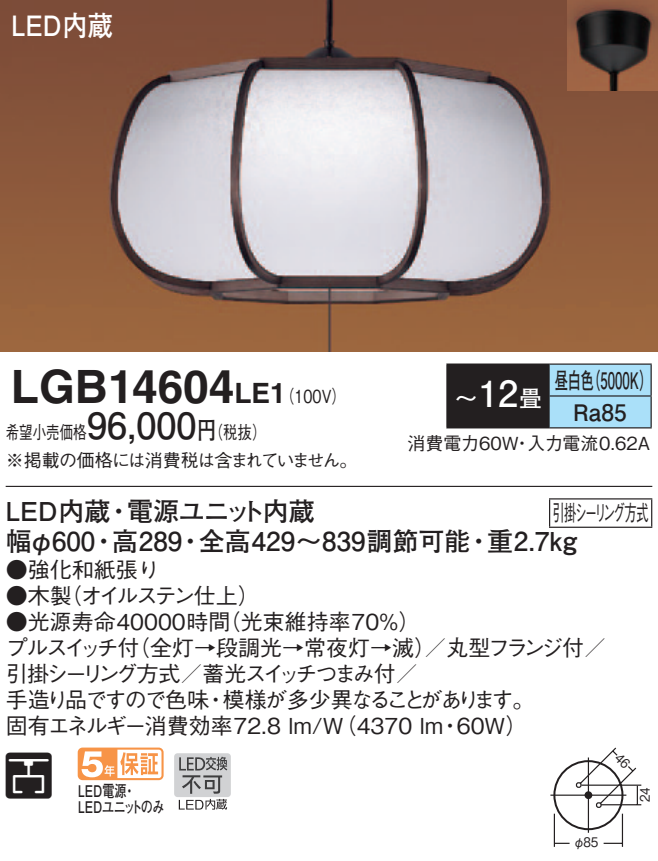
<style>
.page{position:relative;width:658px;height:861px;background:#fff}
.page>*{position:absolute;margin:0;border:0;box-sizing:border-box;transform-origin:0 0}
.t1{font:700 46px "Helvetica LT Std";color:#231f20}
.t2{font:46px "Ford Residence 5";color:#231f20}
.t3{font:700 36px "Futo Go B101 Pro";color:#231f20}
.t4{font:700 36px "Futo Go B101 Pro";color:#fff}
.t5{font:700 28px "Futo Go B101 Pro";color:#fff;scale:.9 1}
.t6{font:700 28px "Helvetica LT Std";color:#231f20}
.t7{font:700 26px "Futo Go B101 Pro";color:#231f20}
.t8{font:700 26px "Futo Go B101 Pro";letter-spacing:-.05em;color:#231f20}
.t9{font:700 22.8px "Futo Go B101 Pro";color:#231f20;scale:.58 1}
.t10{font:700 22.8px "Futo Go B101 Pro";color:#231f20}
.t11{font:700 22.8px "Futo Go B101 Pro";color:#fff}
.t12{font:500 22px/26px "Gothic BBB Pro";color:#231f20}
.t13{font:500 22px "Gothic BBB Pro";letter-spacing:-.145em;color:#231f20}
.t14{font:500 22px "Gothic BBB Pro";letter-spacing:-.055em;color:#231f20}
.t15{font:500 22px "Gothic BBB Pro";letter-spacing:-.14em;color:#231f20}
.t16{font:500 22px "Gothic BBB Pro";letter-spacing:-.15em;color:#231f20}
.t17{font:500 22px "Gothic BBB Pro";letter-spacing:-.075em;color:#231f20}
.t18{font:500 22px "Gothic BBB Pro";letter-spacing:-.14em;color:#231f20;scale:.55 1}
.t19{font:500 18px/28px "Gothic BBB Pro";letter-spacing:-.04em;color:#231f20;scale:.75 1}
.t20{font:500 18px "Gothic BBB Pro";color:#231f20}
.t21{font:500 18px "Gothic BBB Pro";color:#231f20;scale:.8 1}
.t22{font:700 16px/16px "Futo Go B101 Pro";letter-spacing:-.005em;color:#231f20;scale:.75 1}
.t23{font:500 13.2px "Gothic BBB Pro";color:#231f20;scale:.9 1}
.s1{font-family:"Futo Go B101 Pro";font-weight:700;font-size:24px}
.s2{font-family:"Helvetica LT Std";font-weight:700;font-size:28px}
</style>
<div class="page">
<div style="left:553px;top:760px;width:70px;height:70px;border:2px solid #231f20;border-radius:50%"></div>
<hr style="left:621px;top:813px;width:2px;height:34px;background:#231f20">
<hr style="left:553px;top:813px;width:2px;height:34px;background:#231f20">
<svg style="left:555px;top:842px;width:14px;height:2px"></svg>
<svg style="left:603px;top:842px;width:19px;height:2px"></svg>
<hr style="left:581px;top:784px;width:60px;height:2px;background:#231f20">
<hr style="left:601px;top:804px;width:40px;height:1px;background:#231f20">
<hr style="left:587px;top:757px;width:2px;height:76px;background:#231f20">
<hr style="left:550px;top:794px;width:76px;height:2px;background:#231f20">
<img style="left:0;top:0;width:658px;height:352px">
<img style="left:567px;top:0;width:91px;height:91px">
<svg style="left:78px;top:747px;width:86px;height:33px"></svg>
<div style="left:174px;top:753px;width:57px;height:44px;background:#d1d2d4;border-radius:3px"></div>
<svg style="left:179px;top:756px;width:48px;height:53px"></svg>
<hr style="left:6px;top:486px;width:646px;height:1px;background:#231f20">
<div style="left:447px;top:364px;width:102px;height:64px;background:#231f20"></div>
<div style="left:549px;top:365px;width:101px;height:62px;background:#aae0f9"></div>
<hr style="left:549px;top:363px;width:102px;height:2px;background:#231f20">
<hr style="left:650px;top:365px;width:1px;height:30px;background:#231f20">
<hr style="left:446px;top:427px;width:103px;height:1px;background:#231f20">
<hr style="left:549px;top:395px;width:102px;height:2px;background:#231f20">
<hr style="left:650px;top:396px;width:1px;height:31px;background:#231f20">
<hr style="left:549px;top:427px;width:102px;height:1px;background:#231f20">
<hr style="left:446px;top:363px;width:103px;height:2px;background:#231f20">
<hr style="left:446px;top:365px;width:1px;height:31px;background:#231f20">
<hr style="left:446px;top:396px;width:1px;height:31px;background:#231f20">
<svg style="left:549px;top:499px;width:1px;height:27px"></svg>
<hr style="left:549px;top:498px;width:103px;height:1px;background:#231f20">
<svg style="left:651px;top:499px;width:1px;height:27px"></svg>
<hr style="left:549px;top:526px;width:103px;height:2px;background:#231f20">
<svg style="left:574px;top:747px;width:64px;height:62px"></svg>
<p class="t5" style="left:11px;top:3px;width:114px">LED内蔵</p>
<h1 class="t1" style="left:11px;top:358px;width:225px">LGB14604</h1>
<p class="t21" style="left:197px;top:417px;width:88px">（<span class="s1">円</span>税抜(</p>
<p class="t6" style="left:234px;top:375px;width:37px">LE</p>
<p class="t21" style="left:270px;top:381px;width:96px">（<span class="s2">1</span> 100 (V</p>
<h2 class="t3" style="left:87px;top:396px;width:111px">96,000</h2>
<p class="t19" style="left:6px;top:416px;width:471px">希望小売価格<br>※掲載の価格には消費税は含まれていません。</p>
<p class="t8" style="left:127px;top:490px;width:189px">電源ユニット内蔵</p>
<p class="t7" style="left:6px;top:490px;width:106px">LED内蔵</p>
<p class="t7" style="left:106px;top:490px;width:27px">・</p>
<h2 class="t4" style="left:478px;top:364px;width:42px">12</h2>
<p class="t11" style="left:519px;top:380px;width:24px">畳</p>
<p class="t11" style="left:455px;top:380px;width:24px">～</p>
<p class="t9" style="left:587px;top:362px;width:115px">（5000 (K</p>
<p class="t9" style="left:554px;top:362px;width:69px">昼白色</p>
<p class="t10" style="left:573px;top:394px;width:55px">Ra85</p>
<p class="t20" style="left:407px;top:429px;width:113px">消費電力60W</p>
<p class="t20" style="left:527px;top:429px;width:124px">入力電流0.62A</p>
<p class="t20" style="left:513px;top:429px;width:19px">・</p>
<p class="t18" style="left:552px;top:495px;width:176px">引掛シーリング方式</p>
<p class="t7" style="left:199px;top:520px;width:273px">全高429～839調節可能</p>
<p class="t7" style="left:487px;top:520px;width:91px">重2.7kg</p>
<p class="t7" style="left:6px;top:520px;width:91px">幅φ600</p>
<p class="t16" style="left:60px;top:578px;width:201px">（オイルステン仕上(</p>
<p class="t7" style="left:112px;top:520px;width:72px">高289</p>
<p class="t7" style="left:91px;top:520px;width:27px">・</p>
<p class="t7" style="left:178px;top:520px;width:27px">・</p>
<p class="t7" style="left:466px;top:520px;width:27px">・</p>
<p class="t14" style="left:6px;top:552px;width:155px">●強化和紙張り</p>
<p class="t14" style="left:6px;top:578px;width:68px">●木製</p>
<p class="t12" style="left:219px;top:606px;width:203px">（光束維持率70％(</p>
<p class="t12" style="left:128px;top:606px;width:479px;text-indent:-122px">●光源寿命40000時間<br>（全灯→段調光→常夜灯→滅／）丸型フランジ付／</p>
<p class="t13" style="left:6px;top:630px;width:135px">プルスイッチ付</p>
<p class="t13" style="left:6px;top:656px;width:413px">引掛シーリング方式／蓄光スイッチつまみ付／</p>
<p class="t15" style="left:223px;top:682px;width:313px">模様が多少異なることがあります。</p>
<p class="t17" style="left:6px;top:682px;width:205px">手造り品ですので色味</p>
<p class="t14" style="left:205px;top:682px;width:23px">・</p>
<p class="t12" style="left:6px;top:710px;width:439px">固有エネルギー消費効率72.8 lm （W/ 4370 lm</p>
<p class="t14" style="left:457px;top:708px;width:72px">60W(</p>
<p class="t14" style="left:439px;top:708px;width:23px">・</p>
<h1 class="t2" style="left:6px;top:751px;width:47px">R</h1>
<p class="t22" style="left:78px;top:781px;width:116px">LED電源<br>LEDユニットのみ</p>
<p class="t22" style="left:123px;top:781px;width:18px">・</p>
<p class="t23" style="left:573px;top:831px;width:29px">φ85</p>
<p class="t23" style="left:634px;top:802px;width:18px;rotate:-90deg">24</p>
</div>
